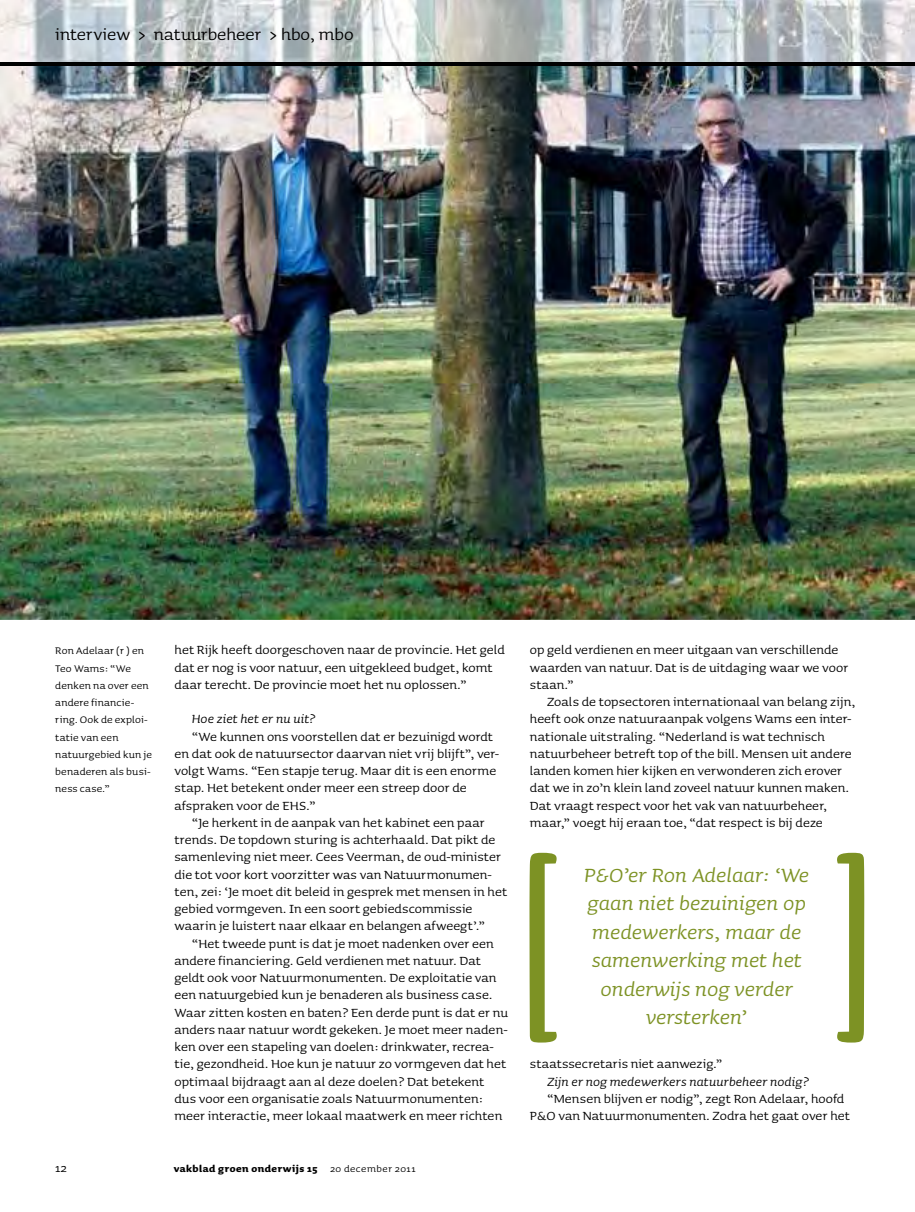
<style>
.page{position:relative;width:915px;height:1212px;background:#fff}
.page>*{position:absolute;margin:0;border:0;box-sizing:border-box;transform-origin:0 0}
.t1{font:italic 25.5px/28.5px "Sauna";color:#7d9224;text-align:center}
.t2{font:21px "Sauna";color:#000}
.t3{font:15.75px/17.2px "Sauna";letter-spacing:.005em;color:#000}
.t4{font:italic 15.75px "Sauna";letter-spacing:.005em;color:#000}
.t5{font:15px "Sauna";color:#000}
.t6{font:12.75px/17.2px "Sauna";letter-spacing:.01em;color:#000}
.t7{font:700 12px "Sauna";letter-spacing:.04em;color:#000}
.s1{font-weight:400}
</style>
<div class="page">
<img style="left:0;top:65px;width:914px;height:555px">
<img style="left:0;top:0;width:914px;height:62px">
<hr style="left:0;top:62px;width:914px;height:3px;background:#000">
<svg style="left:837px;top:853px;width:27px;height:189px"></svg>
<svg style="left:529px;top:853px;width:27px;height:189px"></svg>
<h2 class="t2" style="left:55px;top:23px;width:300px">interview &gt; natuurbeheer &gt; hbo, mbo</h2>
<p class="t6" style="left:55px;top:642px;width:98px">Ron Adelaar (r ) en<br>Teo Wams: “We denken na over een andere financie&shy;ring. Ook de exploi&shy;tatie van een natuurgebied kun je benaderen als busi&shy;ness case.”</p>
<p class="t3" style="left:174px;top:641px;width:331px">het Rijk heeft doorgeschoven naar de provincie. Het geld dat er nog is voor natuur, een uitgekleed budget, komt daar terecht. De provincie moet het nu oplossen.”</p>
<p class="t4" style="left:192px;top:711px;width:125px">Hoe ziet het er nu uit?</p>
<p class="t3" style="left:174px;top:728px;width:326px;text-indent:17px">“We kunnen ons voorstellen dat er bezuinigd wordt en dat ook de natuursector daarvan niet vrij blijft”, ver&shy;volgt Wams. “Een stapje terug. Maar dit is een enorme stap. Het betekent onder meer een streep door de afspraken voor de EHS.”</p>
<p class="t3" style="left:174px;top:814px;width:334px;text-indent:17px">“Je herkent in de aanpak van het kabinet een paar trends. De topdown sturing is achterhaald. Dat pikt de samenleving niet meer. Cees Veerman, de oud-minister die tot voor kort voorzitter was van Natuurmonumen&shy;ten, zei: ‘Je moet dit beleid in gesprek met mensen in het gebied vormgeven. In een soort gebiedscommissie waarin je luistert naar elkaar en belangen afweegt’.”</p>
<p class="t3" style="left:174px;top:935px;width:335px;text-indent:17px">“Het tweede punt is dat je moet nadenken over een andere financiering. Geld verdienen met natuur. Dat geldt ook voor Natuurmonumenten. De exploitatie van een natuurgebied kun je benaderen als business case.<br>Waar zitten kosten en baten? Een derde punt is dat er nu anders naar natuur wordt gekeken. Je moet meer naden&shy;ken over een stapeling van doelen: drinkwater, recrea&shy;tie, gezondheid. Hoe kun je natuur zo vormgeven dat het optimaal bijdraagt aan al deze doelen? Dat betekent dus voor een organisatie zoals Natuurmonumenten: meer interactie, meer lokaal maatwerk en meer richten</p>
<p class="t5" style="left:55px;top:1160px;width:13px">12</p>
<p class="t7" style="left:174px;top:1162px;width:243px">vakblad groen onderwijs 15 <span class="s1">20 december 2011</span></p>
<p class="t3" style="left:529px;top:641px;width:320px">op geld verdienen en meer uitgaan van verschillende waarden van natuur. Dat is de uitdaging waar we voor staan.”</p>
<p class="t3" style="left:529px;top:693px;width:327px;text-indent:17px">Zoals de topsectoren internationaal van belang zijn, heeft ook onze natuuraanpak volgens Wams een inter&shy;nationale uitstraling. “Nederland is wat technisch natuurbeheer betreft top of the bill. Mensen uit andere landen komen hier kijken en verwonderen zich erover dat we in zo’n klein land zoveel natuur kunnen maken.<br>Dat vraagt respect voor het vak van natuurbeheer, maar,” voegt hij eraan toe, “dat respect is bij deze</p>
<h1 class="t1" style="left:584px;top:860px;width:226px">P&amp;O’er Ron Adelaar: ‘We gaan niet bezuinigen op medewerkers, maar de samenwerking met het onderwijs nog verder versterken’</h1>
<p class="t3" style="left:529px;top:1055px;width:194px">staatssecretaris niet aanwezig.”</p>
<p class="t4" style="left:547px;top:1073px;width:263px">Zijn er nog medewerkers natuurbeheer nodig?</p>
<p class="t3" style="left:529px;top:1090px;width:321px;text-indent:17px">“Mensen blijven er nodig”, zegt Ron Adelaar, hoofd<br>P&amp;O van Natuurmonumenten. Zodra het gaat over het</p>
</div>
